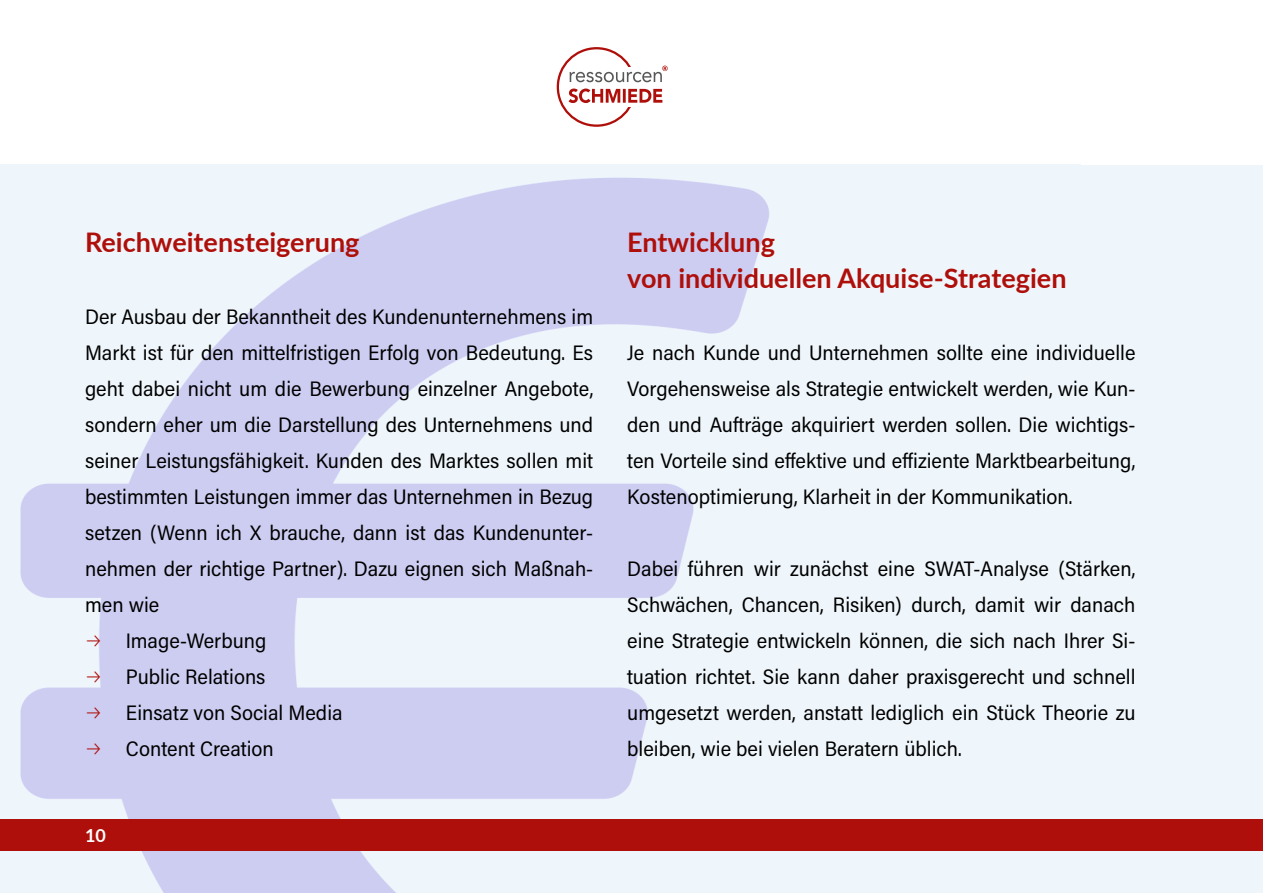
<style>
.page{position:relative;width:1263px;height:893px;background:#fff}
.page>*{position:absolute;margin:0;border:0;box-sizing:border-box;transform-origin:0 0}
.t1{font:700 27px/36px "Lato";color:#ae0f0a}
.t2{font:21px/36px "Acumin Pro Semi Cond";color:#000;text-align:justify}
.t3{font:700 18px "Lato";color:#fff}
</style>
<div class="page">
<div style="left:557px;top:47px;width:79px;height:80px;border:2px solid #ae0f0a;border-radius:50%"></div>
<div style="left:566px;top:67px;width:102px;height:40px;background:#fff"></div>
<svg style="left:568px;top:89px;width:94px;height:14px"></svg>
<svg style="left:570px;top:66px;width:98px;height:16px"></svg>
<div style="left:0;top:165px;width:1263px;height:728px;background:#eff6fb"></div>
<img style="left:0;top:177px;width:1080px;height:716px">
<div style="left:0;top:819px;width:1263px;height:31px;background:#ae0f0a"></div>
<svg style="left:87px;top:635px;width:13px;height:11px"></svg>
<svg style="left:87px;top:671px;width:13px;height:11px"></svg>
<svg style="left:87px;top:707px;width:13px;height:11px"></svg>
<svg style="left:87px;top:743px;width:13px;height:11px"></svg>
<p class="t1" style="left:85px;top:223px;width:276px">Reichweitensteigerung</p>
<p class="t2" style="left:85px;top:298px;width:510px">Der Ausbau der Bekanntheit des Kundenunternehmens im</p>
<p class="t2" style="left:85px;top:334px;width:510px">Markt ist für den mittelfristigen Erfolg von Bedeutung. Es</p>
<p class="t2" style="left:85px;top:370px;width:510px">geht dabei nicht um die Bewerbung einzelner Angebote,</p>
<p class="t2" style="left:85px;top:406px;width:510px">sondern eher um die Darstellung des Unternehmens und</p>
<p class="t2" style="left:85px;top:442px;width:510px">seiner Leistungsfähigkeit. Kunden des Marktes sollen mit</p>
<p class="t2" style="left:85px;top:478px;width:510px">bestimmten Leistungen immer das Unternehmen in Bezug</p>
<p class="t2" style="left:85px;top:514px;width:510px">setzen (Wenn ich X brauche, dann ist das Kundenunter-</p>
<p class="t2" style="left:85px;top:550px;width:510px">nehmen der richtige Partner). Dazu eignen sich Maßnah-</p>
<p class="t2" style="left:85px;top:586px;width:76px">men wie</p>
<p class="t2" style="left:126px;top:622px;width:142px">Image-Werbung</p>
<p class="t2" style="left:126px;top:658px;width:141px">Public Relations</p>
<p class="t2" style="left:126px;top:694px;width:218px">Einsatz von Social Media</p>
<p class="t2" style="left:126px;top:730px;width:149px">Content Creation</p>
<p class="t3" style="left:85px;top:822px;width:22px">10</p>
<p class="t1" style="left:627px;top:223px;width:441px">Entwicklung<br>von individuellen Akquise-Strategien</p>
<p class="t2" style="left:627px;top:334px;width:510px">Je nach Kunde und Unternehmen sollte eine individuelle Vorgehensweise als Strategie entwickelt werden, wie Kun&shy;den und Aufträge akquiriert werden sollen. Die wichtigs&shy;ten Vorteile sind effektive und effiziente Marktbearbeitung, Kostenoptimierung, Klarheit in der Kommunikation.</p>
<p class="t2" style="left:627px;top:550px;width:510px">Dabei führen wir zunächst eine SWAT-Analyse (Stärken, Schwächen, Chancen, Risiken) durch, damit wir danach eine Strategie entwickeln können, die sich nach Ihrer Si&shy;tuation richtet. Sie kann daher praxisgerecht und schnell umgesetzt werden, anstatt lediglich ein Stück Theorie zu bleiben, wie bei vielen Beratern üblich.</p>
</div>
